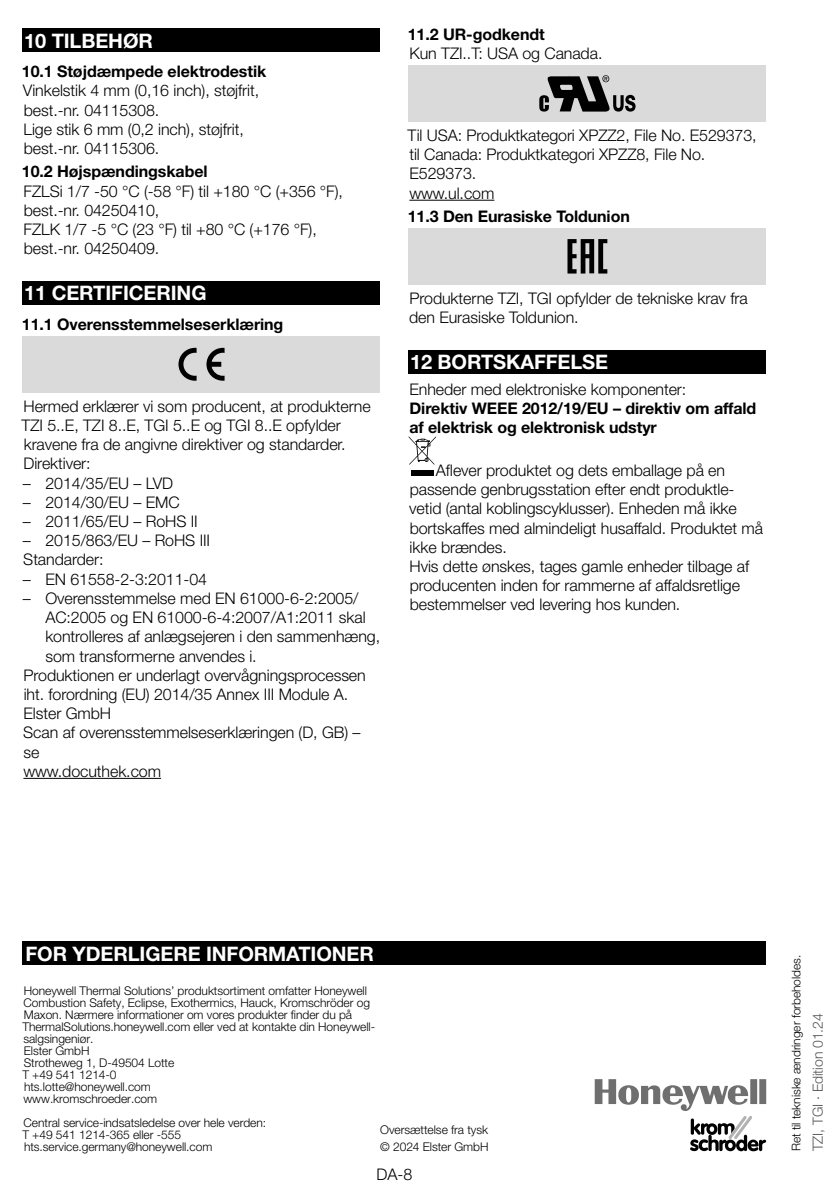
<style>
.page{position:relative;width:840px;height:1191px;background:#fff}
.page>*{position:absolute;margin:0;border:0;box-sizing:border-box;transform-origin:0 0}
.t1{font:700 20px "Helvetica Neue LT Pro";letter-spacing:-.005em;color:#fff}
.t2{font:300 16px/19.2px "Helvetica Neue LT Pro";letter-spacing:-.005em;color:#000}
.t3{font:700 16px/19.2px "Helvetica Neue LT Pro";letter-spacing:-.005em;color:#000}
.t4{font:300 14px "Helvetica Neue LT Pro";letter-spacing:-.005em;color:#575756}
.t5{font:300 12px/12px "Helvetica Neue LT Pro";letter-spacing:-.005em;color:#000}
</style>
<div class="page">
<div style="left:23px;top:28px;width:357px;height:24px;background:#000"></div>
<div style="left:23px;top:281px;width:357px;height:24px;background:#000"></div>
<hr style="left:23px;top:778px;width:138px;height:1px;background:#000">
<div style="left:23px;top:336px;width:357px;height:56px;background:#dadada"></div>
<svg style="left:178px;top:348px;width:18px;height:33px"></svg>
<svg style="left:206px;top:348px;width:18px;height:33px"></svg>
<hr style="left:409px;top:200px;width:85px;height:1px;background:#000">
<div style="left:408px;top:350px;width:357px;height:24px;background:#000"></div>
<div style="left:408px;top:65px;width:357px;height:57px;background:#dadada"></div>
<svg style="left:539px;top:75px;width:96px;height:37px"></svg>
<div style="left:408px;top:228px;width:357px;height:57px;background:#dadada"></div>
<svg style="left:567px;top:239px;width:40px;height:34px"></svg>
<div style="left:410px;top:470px;width:23px;height:6px;background:#000"></div>
<svg style="left:408px;top:436px;width:28px;height:29px"></svg>
<svg style="left:594px;top:1079px;width:171px;height:72px"></svg>
<div style="left:23px;top:941px;width:742px;height:24px;background:#000"></div>
<p class="t1" style="left:24px;top:28px;width:128px">10 TILBEHØR</p>
<p class="t3" style="left:22px;top:62px;width:246px">10.1 Støjdæmpede elektrodestik</p>
<p class="t2" style="left:23px;top:81px;width:237px">Vinkelstik 4 mm (0,16 inch), støjfrit, best.-nr. 04115308.<br>Lige stik 6 mm (0,2 inch), støjfrit, best.-nr. 04115306.</p>
<p class="t3" style="left:22px;top:162px;width:187px">10.2 Højspændingskabel</p>
<p class="t2" style="left:24px;top:181px;width:321px">FZLSi 1/7 -50 °C (-58 °F) til +180 °C (+356 °F), best.-nr. 04250410,<br>FZLK 1/7 -5 °C (23 °F) til +80 °C (+176 °F), best.-nr. 04250409.</p>
<p class="t1" style="left:24px;top:281px;width:56px">11 CERT</p>
<p class="t1" style="left:105px;top:281px;width:86px">IFICERING</p>
<p class="t3" style="left:22px;top:314px;width:263px">11.1 Overensstemmelseserklæring</p>
<p class="t2" style="left:22px;top:396px;width:350px">Hermed erklærer vi som producent, at produkterne TZI 5..E, TZI 8..E, TGI 5..E og TGI 8..E opfylder kravene fra de angivne direktiver og standarder.<br>Direktiver:</p>
<p class="t2" style="left:23px;top:473px;width:152px">– 2014/35/EU – LVD</p>
<p class="t2" style="left:23px;top:492px;width:158px">– 2014/30/EU – EMC</p>
<p class="t2" style="left:23px;top:511px;width:176px">– 2011/65/EU – RoHS II</p>
<p class="t2" style="left:23px;top:530px;width:189px">– 2015/863/EU – RoHS III<br>Standarder:</p>
<p class="t2" style="left:23px;top:569px;width:186px">– EN 61558-2-3:2011-04</p>
<p class="t2" style="left:23px;top:588px;width:337px">– Overensstemmelse med EN 61000-6-2:2005/</p>
<p class="t2" style="left:45px;top:607px;width:321px">AC:2005 og EN 61000-6-4:2007/A1:2011 skal</p>
<p class="t2" style="left:45px;top:626px;width:336px">kontrolleres af anlægsejeren i den sammenhæng,</p>
<p class="t2" style="left:45px;top:646px;width:213px">som transformerne anvendes i.</p>
<p class="t2" style="left:23px;top:665px;width:343px">Produktionen er underlagt overvågningsprocessen</p>
<p class="t2" style="left:24px;top:684px;width:326px">iht. forordning (EU) 2014/35 Annex III Module A.</p>
<p class="t2" style="left:23px;top:703px;width:89px">Elster GmbH</p>
<p class="t2" style="left:23px;top:722px;width:338px">Scan af overensstemmelseserklæringen (D, GB) –</p>
<p class="t2" style="left:23px;top:742px;width:17px">se</p>
<p class="t2" style="left:23px;top:761px;width:139px">www.docuthek.com</p>
<p class="t3" style="left:407px;top:24px;width:138px">11.2 UR-godkendt</p>
<p class="t2" style="left:409px;top:43px;width:194px">Kun TZI..T: USA og Canada.</p>
<p class="t2" style="left:407px;top:125px;width:350px">Til USA: Produktkategori XPZZ2, File No. E529373, til Canada: Produktkategori XPZZ8, File No.<br>E529373.<br>www.ul.com</p>
<p class="t3" style="left:407px;top:206px;width:223px">11.3 Den Eurasiske Toldunion</p>
<p class="t2" style="left:409px;top:288px;width:340px">Produkterne TZI, TGI opfylder de tekniske krav fra den Eurasiske Toldunion.</p>
<p class="t1" style="left:410px;top:349px;width:56px">12 BORTS</p>
<p class="t1" style="left:506px;top:349px;width:41px">KAFFELSE</p>
<p class="t2" style="left:409px;top:379px;width:278px">Enheder med elektroniske komponenter:</p>
<p class="t3" style="left:409px;top:398px;width:88px">Direktiv WEEE</p>
<p class="t3" style="left:409px;top:398px;width:348px;text-indent:112px">2012/19/EU – direktiv om affald af elektrisk og elektronisk udstyr</p>
<p class="t2" style="left:409px;top:460px;width:355px;text-indent:27px">Aflever produktet og dets emballage på en passende genbrugsstation efter endt produktle&shy;vetid (antal koblingscyklusser). Enheden må ikke bortskaffes med almindeligt husaffald. Produktet må ikke brændes.<br>Hvis dette ønskes, tages gamle enheder tilbage af producenten inden for rammerne af affaldsretlige bestemmelser ved levering hos kunden.</p>
<p class="t1" style="left:26px;top:941px;width:15px">FOR</p>
<p class="t1" style="left:73px;top:941px;width:28px">YDERL</p>
<p class="t1" style="left:139px;top:941px;width:21px">IGERE</p>
<p class="t1" style="left:206px;top:941px;width:21px">INFOR</p>
<p class="t1" style="left:268px;top:941px;width:64px">MATIONER</p>
<p class="t5" style="left:22px;top:984px;width:354px">Honeywell Thermal Solutions’ produktsortiment omfatter Honeywell Combustion Safety, Eclipse, Exothermics, Hauck, Kromschröder og Maxon. Nærmere informationer om vores produkter finder du på ThermalSolutions.honeywell.com eller ved at kontakte din Honeywell&shy;salgsingeniør.<br>Elster GmbH<br>Strotheweg 1, D-49504 Lotte<br>T +49 541 1214-0<br>hts.lotte@honeywell.com<br>www.kromschroeder.com</p>
<p class="t5" style="left:22px;top:1116px;width:245px">Central service-indsatsledelse over hele verden:<br>T +49 541 1214-365 eller -555 hts.service.germany@honeywell.com</p>
<p class="t5" style="left:380px;top:1123px;width:109px">Oversættelse fra tysk</p>
<p class="t5" style="left:380px;top:1140px;width:110px">© 2024 Elster GmbH</p>
<p class="t2" style="left:376px;top:1164px;width:37px">DA-8</p>
<p class="t5" style="left:789px;top:1151px;width:198px;rotate:-90deg">Ret til tekniske ændringer forbeholdes.</p>
<p class="t4" style="left:809px;top:1151px;width:139px;rotate:-90deg">TZI, TGI · Edition 01.24</p>
</div>
